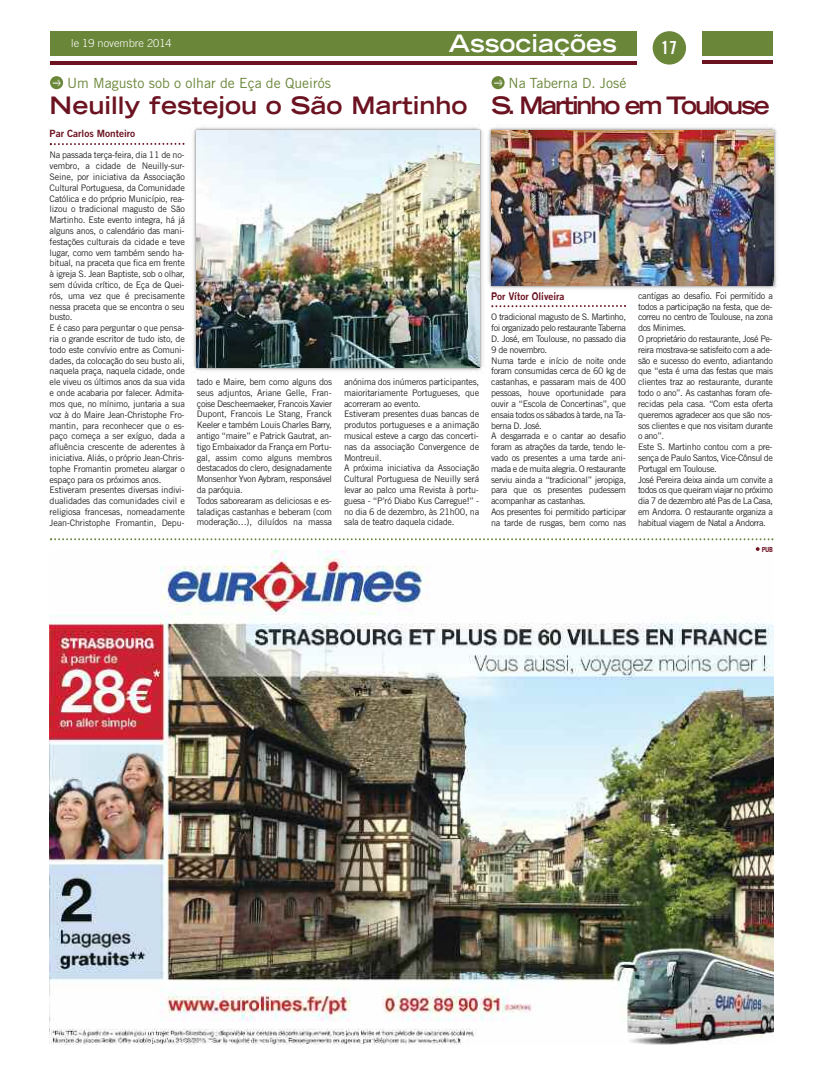
<style>
.page{position:relative;width:823px;height:1078px;background:#fff}
.page>*{position:absolute;margin:0;border:0;box-sizing:border-box;transform-origin:0 0}
.t1{font:700 expanded 24px "Trade Gothic LT";color:#6c1321}
.t2{font:700 expanded 24px "Trade Gothic LT";color:#fff}
.t3{font:18px "Trade Gothic LT Bold Cond Twenty";color:#fff}
.t4{font:14px "Trade Gothic LT";color:#6a8639}
.t5{font:300 11px "Trade Gothic LT";color:#fff}
.t6{font:10px "Trade Gothic LT Bold Two";color:#6c1321}
.t7{font:9px/10.8px "Trade Gothic LT";letter-spacing:-.03em;color:#272627}
.t8{font:700 7px "Trade Gothic LT";color:#6c1321}
</style>
<div class="page">
<div style="left:50px;top:31px;width:586px;height:25px;background:#6a8639"></div>
<hr style="left:50px;top:61px;width:586px;height:3px;background:#6c1321">
<div style="left:702px;top:31px;width:70px;height:25px;background:#6a8639"></div>
<hr style="left:702px;top:60px;width:70px;height:4px;background:#6c1321">
<div style="left:652px;top:31px;width:33px;height:34px;background:#6a8639;border-radius:50%"></div>
<svg style="left:50px;top:76px;width:13px;height:13px"></svg>
<svg style="left:52px;top:78px;width:10px;height:8px"></svg>
<svg style="left:50px;top:143px;width:134px;height:2px"></svg>
<svg style="left:50px;top:538px;width:723px;height:2px"></svg>
<img style="left:50px;top:550px;width:722px;height:494px">
<svg style="left:755px;top:547px;width:4px;height:4px"></svg>
<svg style="left:491px;top:76px;width:13px;height:13px"></svg>
<svg style="left:493px;top:78px;width:10px;height:8px"></svg>
<svg style="left:491px;top:305px;width:134px;height:2px"></svg>
<img style="left:193px;top:127px;width:290px;height:244px">
<img style="left:197px;top:130px;width:282px;height:237px">
<img style="left:488px;top:127px;width:289px;height:162px">
<img style="left:491px;top:292px;width:65px;height:1px">
<img style="left:491px;top:130px;width:281px;height:155px">
<h1 class="t2" style="left:448px;top:28px;width:169px">associações</h1>
<h2 class="t3" style="left:660px;top:37px;width:17px">17</h2>
<h1 class="t1" style="left:50px;top:90px;width:419px">neuilly festejou o são martinho</h1>
<p class="t7" style="left:50px;top:149px;width:137px">Na passada terça-feira, dia 11 de no&shy;vembro, a cidade de Neuilly-sur-Seine, por iniciativa da Associação Cultural Portuguesa, da Comunidade Católica e do próprio Município, rea&shy;lizou o tradicional magusto de São Martinho. Este evento integra, há já alguns anos, o calendário das mani&shy;festações culturais da cidade e teve lugar, como vem também sendo ha&shy;bitual, na praceta que fica em frente à igreja S. Jean Baptiste, sob o olhar, sem dúvida crítico, de Eça de Quei&shy;rós, uma vez que é precisamente nessa praceta que se encontra o seu busto.<br>E é caso para perguntar o que pensa&shy;ria o grande escritor de tudo isto, de todo este convívio entre as Comuni&shy;dades, da colocação do seu busto ali, naquela praça, naquela cidade, onde ele viveu os últimos anos da sua vida e onde acabaria por falecer. Admita&shy;mos que, no mínimo, juntaria a sua voz à do Maire Jean-Christophe Fro&shy;mantin, para reconhecer que o es&shy;paço começa a ser exíguo, dada a afluência crescente de aderentes à iniciativa. Aliás, o próprio Jean-Chris&shy;tophe Fromantin prometeu alargar o espaço para os próximos anos.<br>Estiveram presentes diversas indivi&shy;dualidades das comunidades civil e religiosa francesas, nomeadamente Jean-Christophe Fromantin, Depu-</p>
<p class="t5" style="left:71px;top:37px;width:102px">le 19 novembre 2014</p>
<h3 class="t4" style="left:67px;top:74px;width:265px">Um Magusto sob o olhar de Eça de Queirós</h3>
<p class="t6" style="left:50px;top:128px;width:87px">Par Carlos Monteiro</p>
<h3 class="t4" style="left:508px;top:74px;width:119px">Na Taberna D. José</h3>
<h1 class="t1" style="left:491px;top:90px;width:280px">s. martinho em Toulouse</h1>
<p class="t6" style="left:491px;top:290px;width:75px">Por Vítor Oliveira</p>
<p class="t7" style="left:637px;top:290px;width:136px">cantigas ao desafio. Foi permitido a todos a participação na festa, que de&shy;correu no centro de Toulouse, na zona dos Minimes.<br>O proprietário do restaurante, José Pe&shy;reira mostrava-se satisfeito com a ade&shy;são e sucesso do evento, adiantando que “esta é uma das festas que mais clientes traz ao restaurante, durante todo o ano”. As castanhas foram ofe&shy;recidas pela casa. “Com esta oferta queremos agradecer aos que são nos&shy;sos clientes e que nos visitam durante o ano”.<br>Este S. Martinho contou com a pre&shy;sença de Paulo Santos, Vice-Cônsul de Portugal em Toulouse.<br>José Pereira deixa ainda um convite a todos os que queiram viajar no próximo dia 7 de dezembro até Pas de La Casa, em Andorra. O restaurante organiza a habitual viagem de Natal a Andorra.</p>
<p class="t7" style="left:491px;top:311px;width:136px">O tradicional magusto de S. Martinho, foi organizado pelo restaurante Taberna<br>D. José, em Toulouse, no passado dia<br>9 de novembro.<br>Numa tarde e início de noite onde foram consumidas cerca de 60 kg de castanhas, e passaram mais de 400 pessoas, houve oportunidade para ouvir a “Escola de Concertinas”, que ensaia todos os sábados à tarde, na Ta&shy;berna D. José.<br>A desgarrada e o cantar ao desafio foram as atrações da tarde, tendo le&shy;vado os presentes a uma tarde ani&shy;mada e de muita alegria. O restaurante serviu ainda a “tradicional” jeropiga, para que os presentes pudessem acompanhar as castanhas.<br>Aos presentes foi permitido participar na tarde de rusgas, bem como nas</p>
<p class="t7" style="left:197px;top:376px;width:137px">tado e Maire, bem como alguns dos seus adjuntos, Ariane Gelle, Fran&shy;çoise Descheemaeker, Francois Xavier Dupont, Francois Le Stang, Franck Keeler e também Louis Charles Barry, antigo “maire” e Patrick Gautrat, an&shy;tigo Embaixador da França em Portu&shy;gal, assim como alguns membros destacados do clero, designadamente Monsenhor Yvon Aybram, responsável da paróquia.<br>Todos saborearam as deliciosas e es&shy;taladiças castanhas e beberam (com moderação…), diluídos na massa</p>
<p class="t7" style="left:344px;top:376px;width:137px">anónima dos inúmeros participantes, maioritariamente Portugueses, que acorreram ao evento.<br>Estiveram presentes duas bancas de produtos portugueses e a animação musical esteve a cargo das concerti&shy;nas da associação Convergence de<br>Montreuil.<br>A próxima iniciativa da Associação<br>Cultural Portuguesa de Neuilly será levar ao palco uma Revista à portu&shy;guesa - “P’ró Diabo Kus Carregue!” - no dia 6 de dezembro, às 21h00, na sala de teatro daquela cidade.</p>
<p class="t8" style="left:761px;top:544px;width:13px">PUB</p>
</div>
